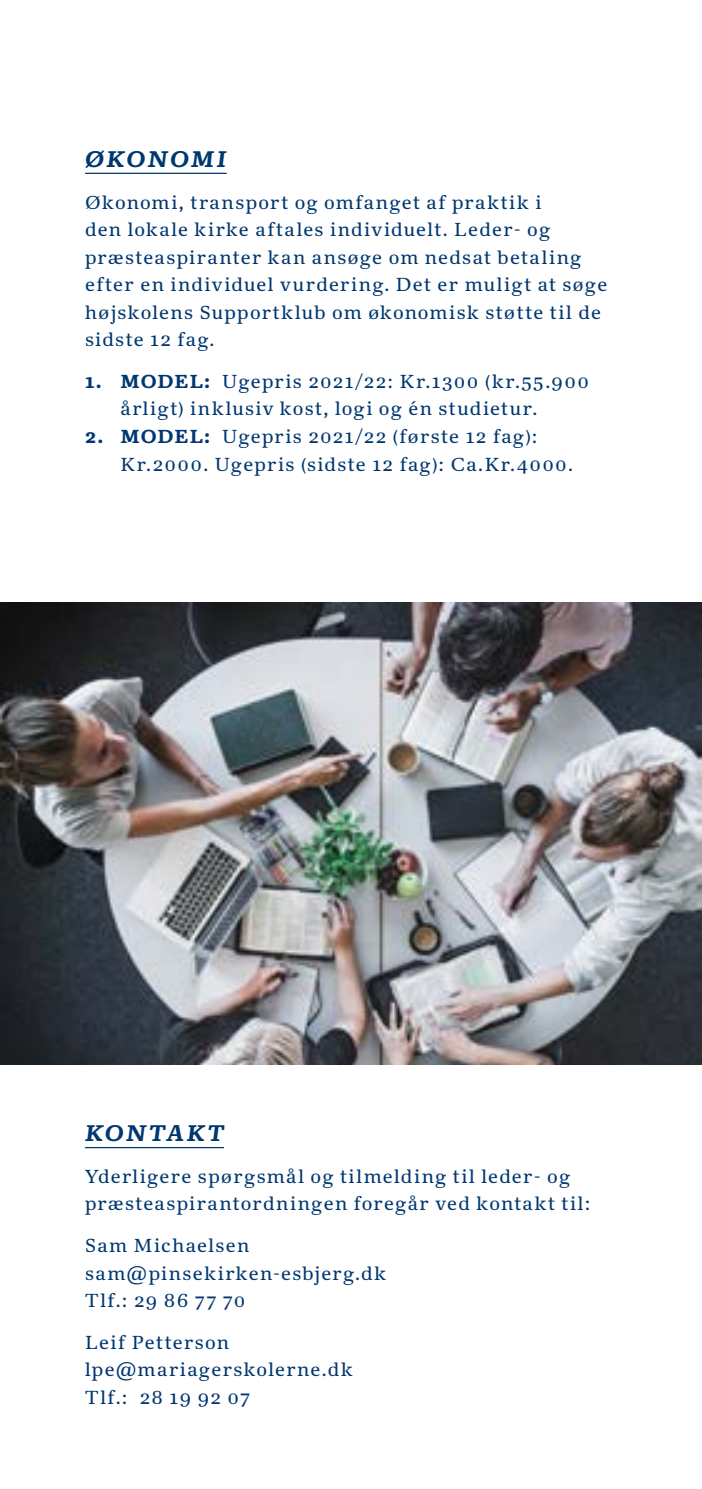
<style>
.page{position:relative;width:702px;height:1489px;background:#fff}
.page>*{position:absolute;margin:0;border:0;box-sizing:border-box;transform-origin:0 0}
.t1{font:italic 700 22.5px "Kunstuff";letter-spacing:.09em;color:#003770}
.t2{font:italic 700 22.5px "Kunstuff";letter-spacing:.11em;color:#003770}
.t3{font:300 18.75px/27.5px "Kunstuff";letter-spacing:.075em;color:#003770}
.s1{font-weight:700}
</style>
<div class="page">
<hr style="left:85px;top:173px;width:142px;height:1px;background:#003770">
<hr style="left:85px;top:1146px;width:139px;height:2px;background:#003770">
<img style="left:0;top:602px;width:702px;height:462px">
<p class="t1" style="left:85px;top:145px;width:143px">ØKONOMI</p>
<p class="t3" style="left:85px;top:188px;width:523px">Økonomi, transport og omfanget af praktik i<br>den lokale kirke aftales individuelt. Leder- og præsteaspiranter kan ansøge om nedsat betaling efter en individuel vurdering. Det er muligt at søge højskolens Supportklub om økonomisk støtte til de sidste 12 fag.</p>
<p class="t3" style="left:120px;top:368px;width:470px;text-indent:-35px"><span class="s1">1. MODEL:</span> Ugepris 2021/22: Kr.1300 (kr.55.900 årligt) inklusiv kost, logi og én studietur.</p>
<p class="t3" style="left:120px;top:423px;width:454px;text-indent:-35px"><span class="s1">2. MODEL:</span> Ugepris 2021/22 (første 12 fag):<br>Kr.2000. Ugepris (sidste 12 fag): Ca.Kr.4000.</p>
<p class="t2" style="left:85px;top:1119px;width:140px">KONTAKT</p>
<p class="t3" style="left:85px;top:1162px;width:507px">Yderligere spørgsmål og tilmelding til leder- og præsteaspirantordningen foregår ved kontakt til:</p>
<p class="t3" style="left:85px;top:1231px;width:303px">Sam Michaelsen sam@pinsekirken-esbjerg.dk<br>Tlf.: 29 86 77 70</p>
<p class="t3" style="left:85px;top:1328px;width:269px">Leif Petterson lpe@mariagerskolerne.dk<br>Tlf.: 28 19 92 07</p>
</div>
